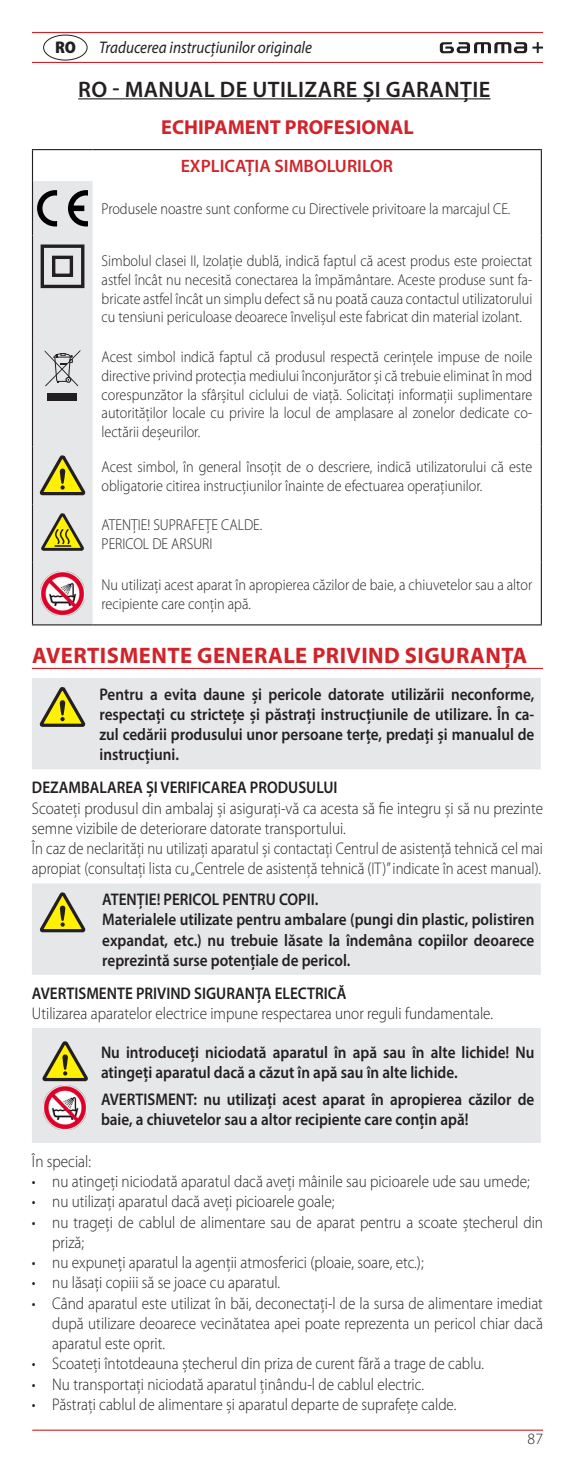
<style>
.page{position:relative;width:575px;height:1467px;background:#fff}
.page>*{position:absolute;margin:0;border:0;box-sizing:border-box;transform-origin:0 0}
.Titolo_paragrafo{font:700 22.5px "Myriad Pro";letter-spacing:.02em;color:#d1232a}
.Titolo_manuale{font:600 22.5px "Myriad Pro";letter-spacing:.02em;color:#231f20}
.Myriad_Pro-Bold-9-Ro{font:700 20.25px "Myriad Pro";color:#d1232a}
.Myriad_Pro-Semibold{font:600 18px "Myriad Pro";color:#d1232a}
.Myriad_Pro-Light-7_5{font:300 16.88px/20.2px "Myriad Pro";color:#231f20;scale:.9 1}
.Myriad_Pro-Semibold-2{font:600 16.88px/20.2px "Myriad Pro";color:#231f20;text-align:justify;scale:.9 1}
.Myriad_Pro-Light-7_5-2{font:300 16.88px/20.2px "Myriad Pro";color:#231f20;scale:.87 1}
.Titoletto_sottoparag{font:600 16.88px "Myriad Pro";color:#231f20;scale:.9 1}
.Istruzioni_originali{font:italic 16.88px "Myriad Pro";color:#231f20;scale:.9 1}
.Sigla_lingua{font:900 semi-condensed 16.88px "Myriad Pro";color:#231f20}
.Myriad_Pro-Light-7-G{font:300 15.75px/18.9px "Myriad Pro";color:#231f20;text-align:justify;scale:.9 1}
.Myriad_Pro-Light-7-G-2{font:300 15.75px "Myriad Pro";color:#231f20}
</style>
<div class="page">
<hr style="left:32px;top:32px;width:510px;height:1px;background:#d1232a">
<hr style="left:32px;top:62px;width:510px;height:1px;background:#d1232a">
<hr style="left:32px;top:1430px;width:510px;height:1px;background:#d1232a">
<svg style="left:439px;top:42px;width:87px;height:11px"></svg>
<svg style="left:532px;top:42px;width:10px;height:11px"></svg>
<hr style="left:78px;top:98px;width:412px;height:1px;background:#231f20">
<hr style="left:32px;top:668px;width:510px;height:1px;background:#d1232a">
<hr style="left:540px;top:150px;width:1px;height:31px;background:#231f20">
<hr style="left:32px;top:149px;width:60px;height:1px;background:#231f20">
<hr style="left:32px;top:150px;width:1px;height:31px;background:#231f20">
<hr style="left:92px;top:149px;width:449px;height:1px;background:#231f20">
<hr style="left:540px;top:181px;width:1px;height:54px;background:#231f20">
<hr style="left:540px;top:235px;width:1px;height:106px;background:#231f20">
<hr style="left:540px;top:341px;width:1px;height:105px;background:#231f20">
<hr style="left:540px;top:446px;width:1px;height:58px;background:#231f20">
<hr style="left:540px;top:504px;width:1px;height:58px;background:#231f20">
<hr style="left:540px;top:562px;width:1px;height:62px;background:#231f20">
<hr style="left:92px;top:624px;width:449px;height:1px;background:#231f20">
<svg style="left:32px;top:181px;width:60px;height:444px;background:#bebeb6"></svg>
<img style="left:41px;top:572px;width:43px;height:43px">
<div style="left:32px;top:678px;width:508px;height:91px;background:#e6e7e9"></div>
<svg style="left:37px;top:685px;width:50px;height:45px;background:#c2be83"></svg>
<div style="left:32px;top:883px;width:508px;height:92px;background:#e6e7e9"></div>
<svg style="left:37px;top:891px;width:50px;height:44px;background:#c1bd81"></svg>
<div style="left:32px;top:1028px;width:508px;height:115px;background:#e6e7e9"></div>
<svg style="left:39px;top:1040px;width:50px;height:44px;background:#c1bd81"></svg>
<img style="left:43px;top:1085px;width:44px;height:44px">
<div style="left:43px;top:35px;width:44px;height:25px;border:1px solid #231f20;border-radius:50%"></div>
<p class="Sigla_lingua" style="left:55px;top:36px;width:22px">RO</p>
<p class="Istruzioni_originali" style="left:99px;top:37px;width:238px">Traducerea instrucțiunilor originale</p>
<p class="Titolo_manuale" style="left:78px;top:75px;width:413px">RO - MANUAL DE UTILIZARE ȘI GARANȚIE</p>
<p class="Myriad_Pro-Bold-9-Ro" style="left:161px;top:114px;width:254px">ECHIPAMENT PROFESIONAL</p>
<p class="Myriad_Pro-Semibold" style="left:180px;top:155px;width:214px">EXPLICAȚIA SIMBOLURILOR</p>
<p class="Myriad_Pro-Light-7-G" style="left:101px;top:200px;width:455px">Produsele noastre sunt conforme cu Directivele privitoare la marcajul CE.</p>
<p class="Myriad_Pro-Light-7-G" style="left:101px;top:251px;width:479px">Simbolul clasei II, Izolație dublă, indică faptul că acest produs este proiectat astfel încât nu necesită conectarea la împământare. Aceste produse sunt fa&shy;bricate astfel încât un simplu defect să nu poată cauza contactul utilizatorului cu tensiuni periculoase deoarece învelișul este fabricat din material izolant.</p>
<p class="Myriad_Pro-Light-7-G" style="left:101px;top:347px;width:479px">Acest simbol indică faptul că produsul respectă cerințele impuse de noile directive privind protecția mediului înconjurător și că trebuie eliminat în mod corespunzător la sfârșitul ciclului de viață. Solicitați informații suplimentare autorităților locale cu privire la locul de amplasare al zonelor dedicate co&shy;lectării deșeurilor.</p>
<p class="Myriad_Pro-Light-7-G" style="left:101px;top:457px;width:479px">Acest simbol, în general însoțit de o descriere, indică utilizatorului că este obligatorie citirea instrucțiunilor înainte de efectuarea operațiunilor.</p>
<p class="Myriad_Pro-Light-7-G" style="left:101px;top:515px;width:180px">ATENȚIE! SUPRAFEȚE CALDE.</p>
<p class="Myriad_Pro-Light-7-G" style="left:101px;top:534px;width:124px">PERICOL DE ARSURI</p>
<p class="Myriad_Pro-Light-7-G" style="left:101px;top:576px;width:479px">Nu utilizați acest aparat în apropierea căzilor de baie, a chiuvetelor sau a altor recipiente care conțin apă.</p>
<p class="Titolo_paragrafo" style="left:32px;top:640px;width:496px">AVERTISMENTE GENERALE PRIVIND SIGURANȚA</p>
<p class="Myriad_Pro-Semibold-2" style="left:99px;top:683px;width:484px">Pentru a evita daune și pericole datorate utilizării neconforme, respectați cu strictețe și păstrați instrucțiunile de utilizare. În ca&shy;zul cedării produsului unor persoane terțe, predați și manualul de instrucțiuni.</p>
<p class="Titoletto_sottoparag" style="left:32px;top:777px;width:340px">DEZAMBALAREA ȘI VERIFICAREA PRODUSULUI</p>
<p class="Myriad_Pro-Light-7_5" style="left:32px;top:798px;width:568px">Scoateți produsul din ambalaj și asigurați-vă ca acesta să fie integru și să nu prezinte semne vizibile de deteriorare datorate transportului.</p>
<p class="Myriad_Pro-Light-7_5-2" style="left:32px;top:839px;width:588px">În caz de neclarități nu utilizați aparatul și contactați Centrul de asistență tehnică cel mai apropiat (consultați lista cu „Centrele de asistență tehnică (IT)” indicate în acest manual).</p>
<p class="Myriad_Pro-Semibold-2" style="left:102px;top:889px;width:241px">ATENȚIE! PERICOL PENTRU COPII.</p>
<p class="Myriad_Pro-Semibold-2" style="left:102px;top:909px;width:481px">Materialele utilizate pentru ambalare (pungi din plastic, polistiren expandat, etc.) nu trebuie lăsate la îndemâna copiilor deoarece reprezintă surse potențiale de pericol.</p>
<p class="Titoletto_sottoparag" style="left:32px;top:982px;width:351px">AVERTISMENTE PRIVIND SIGURANȚA ELECTRICĂ</p>
<p class="Myriad_Pro-Light-7_5" style="left:32px;top:1004px;width:513px">Utilizarea aparatelor electrice impune respectarea unor reguli fundamentale.</p>
<p class="Myriad_Pro-Semibold-2" style="left:101px;top:1042px;width:482px">Nu introduceți niciodată aparatul în apă sau în alte lichide! Nu atingeți aparatul dacă a căzut în apă sau în alte lichide.</p>
<p class="Myriad_Pro-Semibold-2" style="left:101px;top:1089px;width:482px">AVERTISMENT: nu utilizați acest aparat în apropierea căzilor de baie, a chiuvetelor sau a altor recipiente care conțin apă!</p>
<p class="Myriad_Pro-Light-7_5" style="left:32px;top:1151px;width:67px">În special:</p>
<p class="Myriad_Pro-Light-7_5" style="left:32px;top:1172px;width:554px">• nu atingeți niciodată aparatul dacă aveți mâinile sau picioarele ude sau umede;</p>
<p class="Myriad_Pro-Light-7_5" style="left:32px;top:1192px;width:337px">• nu utilizați aparatul dacă aveți picioarele goale;</p>
<p class="Myriad_Pro-Light-7_5" style="left:52px;top:1212px;width:546px;text-indent:-20px">• nu trageți de cablul de alimentare sau de aparat pentru a scoate ștecherul din priză;</p>
<p class="Myriad_Pro-Light-7_5" style="left:32px;top:1253px;width:436px">• nu expuneți aparatul la agenții atmosferici (ploaie, soare, etc.);</p>
<p class="Myriad_Pro-Light-7_5" style="left:32px;top:1273px;width:277px">• nu lăsați copiii să se joace cu aparatul.</p>
<p class="Myriad_Pro-Light-7_5" style="left:52px;top:1293px;width:546px;text-align:justify;text-indent:-20px">• Când aparatul este utilizat în băi, deconectați-l de la sursa de alimentare imediat după utilizare deoarece vecinătatea apei poate reprezenta un pericol chiar dacă aparatul este oprit.</p>
<p class="Myriad_Pro-Light-7_5" style="left:32px;top:1354px;width:503px">• Scoateți întotdeauna ștecherul din priza de curent fără a trage de cablu.</p>
<p class="Myriad_Pro-Light-7_5" style="left:32px;top:1374px;width:436px">• Nu transportați niciodată aparatul ținându-l de cablul electric.</p>
<p class="Myriad_Pro-Light-7_5" style="left:32px;top:1394px;width:472px">• Păstrați cablul de alimentare și aparatul departe de suprafețe calde.</p>
<p class="Myriad_Pro-Light-7-G-2" style="left:527px;top:1430px;width:17px">87</p>
</div>
